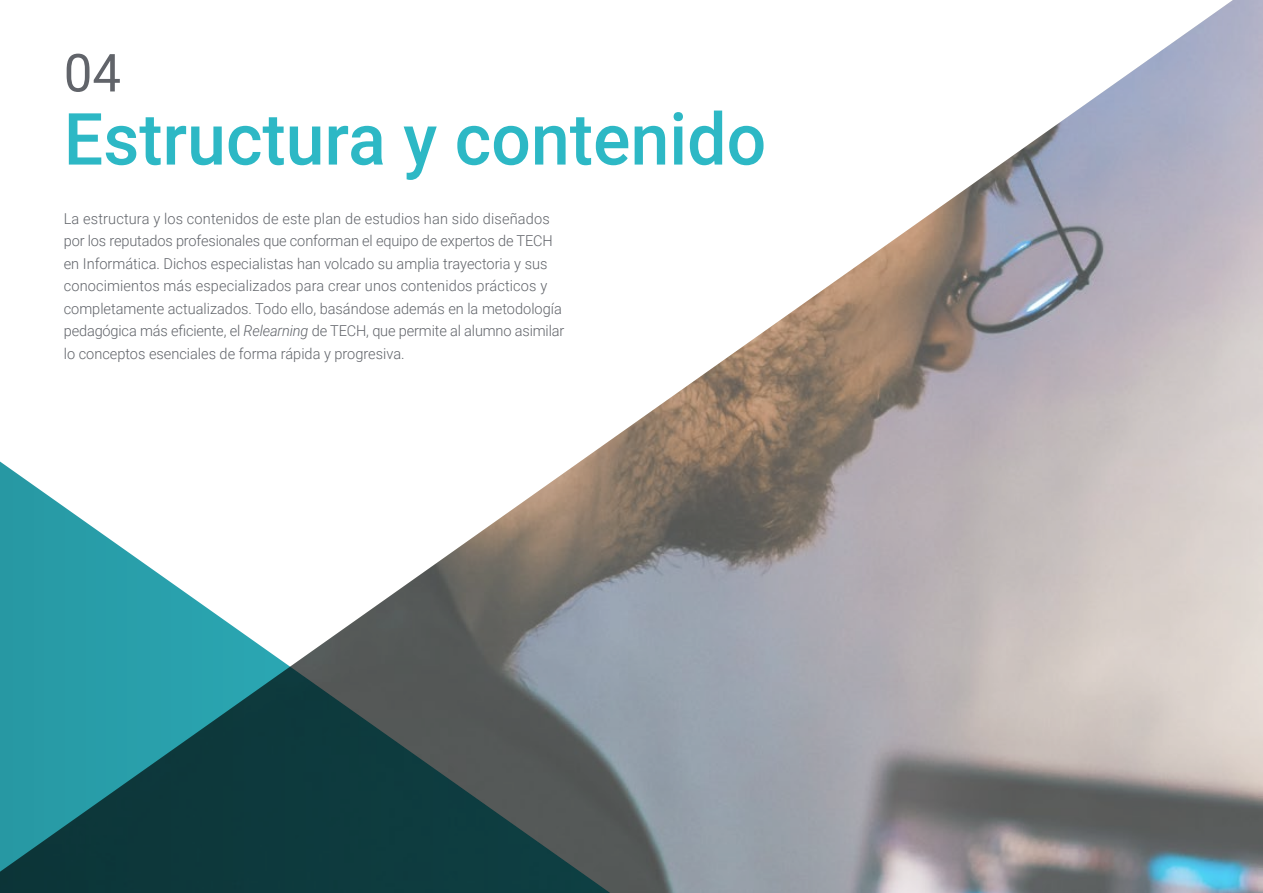
<style>
.page{position:relative;width:1263px;height:893px;background:#fff}
.page>*{position:absolute;margin:0;border:0;box-sizing:border-box;transform-origin:0 0}
.t1{font:500 72px "Roboto";color:#2db8c5}
.t2{font:52.5px "Roboto";color:#61646a}
.t3{font:300 15px/22.5px "Roboto";color:#61646a}
.s1{font-style:italic}
</style>
<div class="page">
<img style="left:602px;top:0;width:661px;height:893px">
<svg style="left:0;top:446px;width:640px;height:447px"></svg>
<h2 class="t2" style="left:64px;top:36px;width:59px">04</h2>
<h1 class="t1" style="left:64px;top:89px;width:704px">Estructura y contenido</h1>
<p class="t3" style="left:64px;top:207px;width:502px">La estructura y los contenidos de este plan de estudios han sido diseñados por los reputados profesionales que conforman el equipo de expertos de TECH en Informática. Dichos especialistas han volcado su amplia trayectoria y sus conocimientos más especializados para crear unos contenidos prácticos y completamente actualizados. Todo ello, basándose además en la metodología pedagógica más eficiente, el <span class="s1">Relearning</span> de TECH, que permite al alumno asimilar lo conceptos esenciales de forma rápida y progresiva.</p>
</div>
